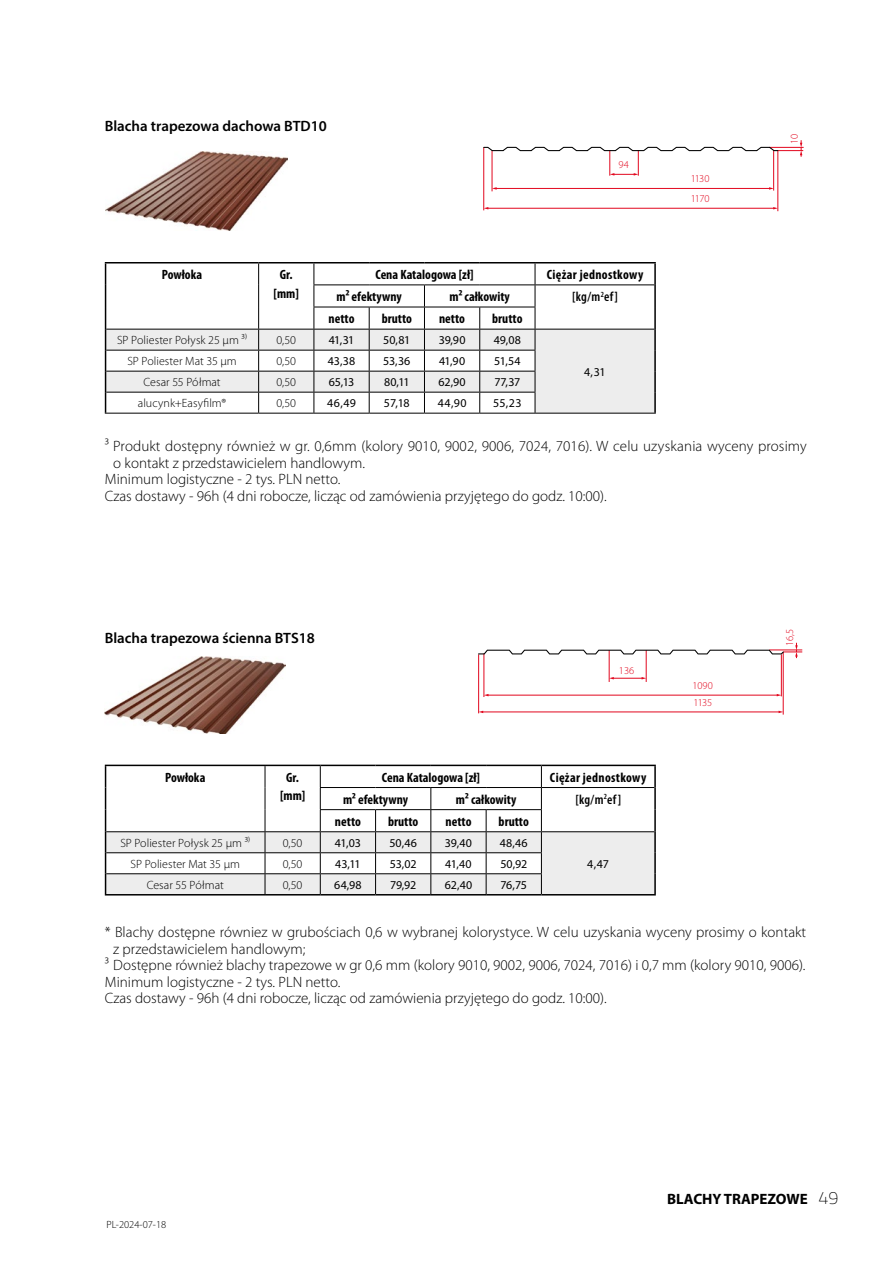
<style>
.page{position:relative;width:893px;height:1263px;background:#fff}
.page>*{position:absolute;margin:0;border:0;box-sizing:border-box;transform-origin:0 0}
.t1{font:300 15px "Myriad Pro";color:#000}
.t2{font:600 15px "Myriad Pro";color:#000}
.t3{font:700 15px "Myriad Pro";color:#000}
.t4{font:700 condensed 13.5px/18.9px "Myriad Pro";color:#000;text-align:center}
.t5{font:700 condensed 13.5px "Myriad Pro";letter-spacing:.025em;color:#000}
.t6{font:600 condensed 13.5px "Myriad Pro";letter-spacing:.02em;color:#000}
.t7{font:300 12px "Myriad Pro";letter-spacing:.005em;color:#000}
.t8{font:12px "Myriad Pro";letter-spacing:-.01em;color:#000}
.t9{font:12px "Myriad Pro";letter-spacing:.015em;color:#000}
.t10{font:300 10.5px/16.2px "Myriad Pro";letter-spacing:-.02em;color:#e2071e}
.t11{font:300 10.5px "Myriad Pro";color:#000}
.t12{font:300 10.5px/20.1px "Myriad Pro";letter-spacing:-.065em;color:#e2071e}
.s1{font-family:"Titillium";font-weight:100;font-size:18px}
</style>
<div class="page">
<img style="left:105px;top:152px;width:182px;height:78px">
<hr style="left:105px;top:262px;width:154px;height:1px;background:#000">
<hr style="left:259px;top:262px;width:55px;height:1px;background:#000">
<hr style="left:314px;top:262px;width:55px;height:1px;background:#000">
<hr style="left:369px;top:262px;width:55px;height:1px;background:#000">
<hr style="left:424px;top:262px;width:56px;height:1px;background:#000">
<hr style="left:480px;top:262px;width:55px;height:1px;background:#000">
<hr style="left:535px;top:262px;width:121px;height:1px;background:#000">
<hr style="left:654px;top:263px;width:2px;height:22px;background:#000">
<hr style="left:654px;top:285px;width:2px;height:22px;background:#000">
<hr style="left:654px;top:307px;width:2px;height:22px;background:#000">
<hr style="left:654px;top:329px;width:2px;height:21px;background:#000">
<hr style="left:654px;top:350px;width:2px;height:21px;background:#000">
<hr style="left:654px;top:371px;width:2px;height:21px;background:#000">
<hr style="left:654px;top:392px;width:2px;height:21px;background:#000">
<hr style="left:105px;top:413px;width:154px;height:1px;background:#000">
<hr style="left:259px;top:413px;width:55px;height:1px;background:#000">
<hr style="left:314px;top:413px;width:55px;height:1px;background:#000">
<hr style="left:369px;top:413px;width:55px;height:1px;background:#000">
<hr style="left:424px;top:413px;width:56px;height:1px;background:#000">
<hr style="left:480px;top:413px;width:55px;height:1px;background:#000">
<hr style="left:535px;top:413px;width:121px;height:1px;background:#000">
<svg style="left:105px;top:263px;width:550px;height:150px"></svg>
<img style="left:105px;top:656px;width:180px;height:77px">
<hr style="left:105px;top:765px;width:160px;height:1px;background:#000">
<hr style="left:265px;top:765px;width:55px;height:1px;background:#000">
<hr style="left:320px;top:765px;width:56px;height:1px;background:#000">
<hr style="left:376px;top:765px;width:55px;height:1px;background:#000">
<hr style="left:431px;top:765px;width:55px;height:1px;background:#000">
<hr style="left:486px;top:765px;width:55px;height:1px;background:#000">
<hr style="left:654px;top:832px;width:2px;height:21px;background:#000">
<hr style="left:654px;top:853px;width:2px;height:21px;background:#000">
<hr style="left:654px;top:874px;width:2px;height:20px;background:#000">
<hr style="left:541px;top:894px;width:115px;height:1px;background:#000">
<hr style="left:541px;top:765px;width:115px;height:1px;background:#000">
<hr style="left:654px;top:766px;width:2px;height:21px;background:#000">
<hr style="left:654px;top:787px;width:2px;height:23px;background:#000">
<hr style="left:654px;top:810px;width:2px;height:22px;background:#000">
<svg style="left:105px;top:766px;width:550px;height:129px"></svg>
<hr style="left:541px;top:787px;width:113px;height:1px;background:#000">
<hr style="left:541px;top:831px;width:113px;height:1px;background:#000">
<hr style="left:769px;top:147px;width:35px;height:1px;background:#e2071e">
<hr style="left:492px;top:151px;width:1px;height:40px;background:#e2071e">
<hr style="left:483px;top:147px;width:1px;height:63px;background:#e2071e">
<hr style="left:778px;top:151px;width:1px;height:60px;background:#e2071e">
<hr style="left:773px;top:151px;width:1px;height:40px;background:#e2071e">
<hr style="left:496px;top:188px;width:274px;height:1px;background:#e2071e">
<svg style="left:492px;top:187px;width:5px;height:3px"></svg>
<svg style="left:769px;top:187px;width:5px;height:3px"></svg>
<hr style="left:487px;top:208px;width:287px;height:1px;background:#e2071e">
<svg style="left:483px;top:140px;width:320px;height:36px"></svg>
<hr style="left:783px;top:652px;width:1px;height:63px;background:#e2071e">
<hr style="left:484px;top:653px;width:1px;height:44px;background:#e2071e">
<hr style="left:478px;top:654px;width:1px;height:59px;background:#e2071e">
<hr style="left:609px;top:650px;width:1px;height:32px;background:#e2071e">
<hr style="left:646px;top:650px;width:1px;height:32px;background:#e2071e">
<svg style="left:609px;top:677px;width:37px;height:2px"></svg>
<hr style="left:488px;top:695px;width:290px;height:1px;background:#e2071e">
<hr style="left:482px;top:712px;width:297px;height:1px;background:#e2071e">
<hr style="left:781px;top:654px;width:1px;height:42px;background:#e2071e">
<svg style="left:478px;top:643px;width:324px;height:15px"></svg>
<p class="t2" style="left:105px;top:116px;width:224px">Blacha trapezowa dachowa BTD10</p>
<p class="t10" style="left:618px;top:156px;width:12px">94</p>
<p class="t4" style="left:162px;top:265px;width:42px">Powłoka</p>
<p class="t4" style="left:274px;top:265px;width:27px">Gr. [mm]</p>
<p class="t4" style="left:375px;top:265px;width:100px">Cena Katalogowa [zł]</p>
<p class="t5" style="left:547px;top:266px;width:98px">Ciężar jednostkowy</p>
<p class="t4" style="left:337px;top:287px;width:67px">m2 efektywny</p>
<p class="t4" style="left:450px;top:287px;width:62px">m2 całkowity</p>
<p class="t6" style="left:572px;top:288px;width:47px">[kg/m<sup>2</sup>ef]</p>
<p class="t4" style="left:329px;top:309px;width:27px">netto</p>
<p class="t4" style="left:382px;top:309px;width:32px">brutto</p>
<p class="t4" style="left:439px;top:309px;width:27px">netto</p>
<p class="t4" style="left:492px;top:309px;width:32px">brutto</p>
<p class="t7" style="left:117px;top:334px;width:131px">SP Poliester Połysk 25 μm ³⁾</p>
<p class="t7" style="left:276px;top:334px;width:21px">0,50</p>
<p class="t8" style="left:329px;top:333px;width:27px">41,31</p>
<p class="t8" style="left:383px;top:333px;width:29px">50,81</p>
<p class="t8" style="left:439px;top:333px;width:28px">39,90</p>
<p class="t8" style="left:494px;top:333px;width:29px">49,08</p>
<p class="t12" style="left:691px;top:168px;width:20px">1130<br>1170</p>
<p class="t10" style="left:786px;top:144px;width:11px;rotate:-90deg">10</p>
<p class="t7" style="left:127px;top:355px;width:111px">SP Poliester Mat 35 μm</p>
<p class="t7" style="left:276px;top:355px;width:21px">0,50</p>
<p class="t8" style="left:328px;top:354px;width:29px">43,38</p>
<p class="t8" style="left:383px;top:354px;width:29px">53,36</p>
<p class="t8" style="left:439px;top:354px;width:28px">41,90</p>
<p class="t8" style="left:494px;top:354px;width:28px">51,54</p>
<p class="t7" style="left:143px;top:376px;width:79px">Cesar 55 Półmat</p>
<p class="t7" style="left:276px;top:376px;width:21px">0,50</p>
<p class="t8" style="left:329px;top:375px;width:27px">65,13</p>
<p class="t8" style="left:384px;top:375px;width:27px">80,11</p>
<p class="t8" style="left:439px;top:375px;width:29px">62,90</p>
<p class="t8" style="left:494px;top:375px;width:28px">77,37</p>
<p class="t7" style="left:138px;top:397px;width:90px">alucynk+Easyfilm®</p>
<p class="t7" style="left:276px;top:397px;width:21px">0,50</p>
<p class="t9" style="left:327px;top:396px;width:30px">46,49</p>
<p class="t9" style="left:384px;top:396px;width:27px">57,18</p>
<p class="t9" style="left:438px;top:396px;width:30px">44,90</p>
<p class="t9" style="left:493px;top:396px;width:30px">55,23</p>
<p class="t1" style="left:105px;top:438px;width:703px">³ Produkt dostępny również w gr. 0,6mm (kolory 9010, 9002, 9006, 7024, 7016). W celu uzyskania wyceny prosimy</p>
<p class="t1" style="left:113px;top:454px;width:253px">o kontakt z przedstawicielem handlowym.</p>
<p class="t1" style="left:105px;top:471px;width:237px">Minimum logistyczne - 2 tys. PLN netto.</p>
<p class="t1" style="left:105px;top:487px;width:503px">Czas dostawy - 96h (4 dni robocze, licząc od zamówienia przyjętego do godz. 10:00).</p>
<p class="t9" style="left:584px;top:364px;width:23px">4,31</p>
<p class="t2" style="left:105px;top:629px;width:212px">Blacha trapezowa ścienna BTS18</p>
<p class="t10" style="left:619px;top:662px;width:17px">136</p>
<p class="t4" style="left:165px;top:767px;width:42px">Powłoka</p>
<p class="t4" style="left:280px;top:767px;width:27px">Gr. [mm]</p>
<p class="t4" style="left:382px;top:767px;width:100px">Cena Katalogowa [zł]</p>
<p class="t5" style="left:550px;top:768px;width:98px">Ciężar jednostkowy</p>
<p class="t4" style="left:343px;top:789px;width:67px">m2 efektywny</p>
<p class="t4" style="left:456px;top:789px;width:62px">m2 całkowity</p>
<p class="t6" style="left:575px;top:791px;width:47px">[kg/m<sup>2</sup>ef]</p>
<p class="t4" style="left:335px;top:811px;width:27px">netto</p>
<p class="t4" style="left:388px;top:811px;width:32px">brutto</p>
<p class="t4" style="left:445px;top:811px;width:27px">netto</p>
<p class="t4" style="left:499px;top:811px;width:32px">brutto</p>
<p class="t10" style="left:693px;top:678px;width:22px">1090<br>1135</p>
<p class="t10" style="left:781px;top:646px;width:19px;rotate:-90deg">16,5</p>
<p class="t7" style="left:120px;top:836px;width:131px">SP Poliester Połysk 25 μm ³⁾</p>
<p class="t7" style="left:283px;top:836px;width:21px">0,50</p>
<p class="t8" style="left:335px;top:835px;width:28px">41,03</p>
<p class="t8" style="left:389px;top:835px;width:29px">50,46</p>
<p class="t8" style="left:445px;top:835px;width:29px">39,40</p>
<p class="t8" style="left:500px;top:835px;width:29px">48,46</p>
<p class="t7" style="left:131px;top:857px;width:111px">SP Poliester Mat 35 μm</p>
<p class="t7" style="left:283px;top:857px;width:21px">0,50</p>
<p class="t8" style="left:335px;top:856px;width:27px">43,11</p>
<p class="t8" style="left:390px;top:856px;width:28px">53,02</p>
<p class="t8" style="left:445px;top:856px;width:28px">41,40</p>
<p class="t8" style="left:500px;top:856px;width:28px">50,92</p>
<p class="t9" style="left:587px;top:856px;width:23px">4,47</p>
<p class="t7" style="left:147px;top:878px;width:79px">Cesar 55 Półmat</p>
<p class="t7" style="left:283px;top:878px;width:21px">0,50</p>
<p class="t8" style="left:334px;top:877px;width:29px">64,98</p>
<p class="t8" style="left:390px;top:877px;width:28px">79,92</p>
<p class="t8" style="left:445px;top:877px;width:29px">62,40</p>
<p class="t8" style="left:500px;top:877px;width:28px">76,75</p>
<p class="t1" style="left:105px;top:924px;width:703px">* Blachy dostępne równiez w grubościach 0,6 w wybranej kolorystyce. W celu uzyskania wyceny prosimy o kontakt</p>
<p class="t1" style="left:113px;top:940px;width:194px">z przedstawicielem handlowym;</p>
<p class="t1" style="left:105px;top:957px;width:702px">³ Dostępne również blachy trapezowe w gr 0,6 mm (kolory 9010, 9002, 9006, 7024, 7016) i 0,7 mm (kolory 9010, 9006).</p>
<p class="t1" style="left:105px;top:973px;width:237px">Minimum logistyczne - 2 tys. PLN netto.</p>
<p class="t1" style="left:105px;top:990px;width:503px">Czas dostawy - 96h (4 dni robocze, licząc od zamówienia przyjętego do godz. 10:00).</p>
<p class="t11" style="left:107px;top:1219px;width:61px">PL-2024-07-18</p>
<p class="t3" style="left:667px;top:1189px;width:173px">BLACHY TRAPEZOWE <span class="s1">49</span></p>
</div>
